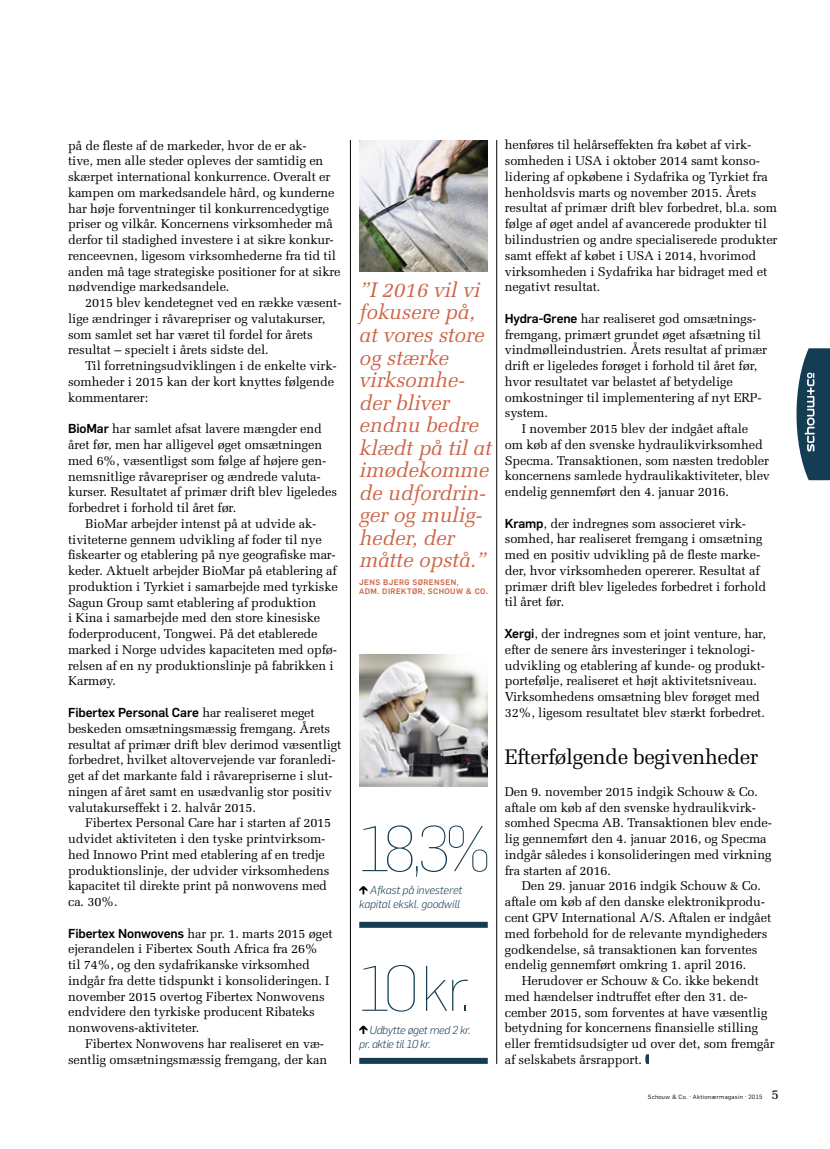
<style>
.page{position:relative;width:830px;height:1149px;background:#fff}
.page>*{position:absolute;margin:0;border:0;box-sizing:border-box;transform-origin:0 0}
.t1{font:100 63px "Flama";color:#143d53}
.t2{font:italic 21px/22.5px "Melior LT Std";letter-spacing:-.01em;color:#cd6447}
.t3{font:21px "Melior LT Std";letter-spacing:-.02em;color:#000}
.t4{font:13.5px "Melior LT Std";color:#000}
.t5{font:12.75px/15.8px "Melior LT Std";letter-spacing:-.01em;color:#000}
.t6{font:500 12.75px "Flama";color:#000}
.t7{font:italic 300 11.25px/13.5px "Flama";letter-spacing:-.01em;color:#143d53;text-align:right}
.t8{font:500 7.8px/9px "Flama";letter-spacing:.05em;color:#cd6447}
.t9{font:6px "Flama";letter-spacing:.05em;color:#000}
.s1{font-family:"Flama";font-weight:500}
.s2{font-family:"Melior LT Std";font-weight:400}
</style>
<div class="page">
<svg style="left:796px;top:348px;width:33px;height:132px;background:#426374"></svg>
<svg style="left:645px;top:1054px;width:3px;height:9px"></svg>
<svg style="left:359px;top:885px;width:8px;height:9px"></svg>
<svg style="left:359px;top:1025px;width:8px;height:8px"></svg>
<img style="left:359px;top:140px;width:128px;height:131px">
<img style="left:359px;top:654px;width:128px;height:131px">
<div style="left:359px;top:921px;width:128px;height:6px;background:#143d53"></div>
<div style="left:359px;top:1057px;width:128px;height:6px;background:#143d53"></div>
<hr style="left:350px;top:140px;width:1px;height:923px;background:#000">
<hr style="left:496px;top:140px;width:1px;height:923px;background:#000">
<p class="t5" style="left:68px;top:137px;width:274px">på de fleste af de markeder, hvor de er ak-<br>tive, men alle steder opleves der samtidig en skærpet international konkurrence. Overalt er kampen om markedsandele hård, og kunderne har høje forventninger til konkurrencedygtige priser og vilkår. Koncernens virksomheder må derfor til stadighed investere i at sikre konkur&shy;renceevnen, ligesom virksomhederne fra tid til anden må tage strategiske positioner for at sikre nødvendige markedsandele.</p>
<p class="t5" style="left:68px;top:295px;width:275px;text-indent:17px">2015 blev kendetegnet ved en række væsent&shy;lige ændringer i råvarepriser og valutakurser, som samlet set har været til fordel for årets resultat – specielt i årets sidste del.</p>
<p class="t5" style="left:68px;top:358px;width:270px;text-indent:17px">Til forretningsudviklingen i de enkelte virk&shy;somheder i 2015 kan der kort knyttes følgende kommentarer:</p>
<p class="t5" style="left:68px;top:421px;width:255px"><span class="s1">BioMar</span> har samlet afsat lavere mængder end</p>
<p class="t5" style="left:68px;top:437px;width:255px">året før, men har alligevel øget omsætningen</p>
<p class="t5" style="left:68px;top:452px;width:260px">med 6%, væsentligst som følge af højere gen-</p>
<p class="t5" style="left:68px;top:468px;width:254px">nemsnitlige råvarepriser og ændrede valuta-</p>
<p class="t5" style="left:68px;top:484px;width:270px">kurser. Resultatet af primær drift blev ligeledes</p>
<p class="t5" style="left:68px;top:499px;width:170px">forbedret i forhold til året før.</p>
<p class="t5" style="left:85px;top:515px;width:232px">BioMar arbejder intenst på at udvide ak-</p>
<p class="t5" style="left:68px;top:531px;width:255px">tiviteterne gennem udvikling af foder til nye</p>
<p class="t5" style="left:68px;top:547px;width:269px">fiskearter og etablering på nye geografiske mar-</p>
<p class="t5" style="left:68px;top:562px;width:270px">keder. Aktuelt arbejder BioMar på etablering af</p>
<p class="t5" style="left:68px;top:578px;width:271px">produktion i Tyrkiet i samarbejde med tyrkiske</p>
<p class="t5" style="left:68px;top:594px;width:249px">Sagun Group samt etablering af produktion</p>
<p class="t5" style="left:68px;top:610px;width:253px">i Kina i samarbejde med den store kinesiske</p>
<p class="t5" style="left:68px;top:625px;width:251px">foderproducent, Tongwei. På det etablerede</p>
<p class="t5" style="left:68px;top:641px;width:270px">marked i Norge udvides kapaciteten med opfø-</p>
<p class="t5" style="left:68px;top:657px;width:267px">relsen af en ny produktionslinje på fabrikken i</p>
<p class="t5" style="left:68px;top:673px;width:49px">Karmøy.</p>
<p class="t6" style="left:68px;top:703px;width:248px">Fibertex Personal Care <span class="s2">har realiseret meget</span></p>
<p class="t5" style="left:68px;top:720px;width:275px">beskeden omsætningsmæssig fremgang. Årets resultat af primær drift blev derimod væsentligt forbedret, hvilket altovervejende var foranledi&shy;get af det markante fald i råvarepriserne i slut&shy;ningen af året samt en usædvanlig stor positiv valutakurseffekt i 2. halvår 2015.</p>
<p class="t5" style="left:68px;top:814px;width:265px;text-indent:17px">Fibertex Personal Care har i starten af 2015 udvidet aktiviteten i den tyske printvirksom&shy;hed Innowo Print med etablering af en tredje produktionslinje, der udvider virksomhedens kapacitet til direkte print på nonwovens med ca. 30%.</p>
<p class="t5" style="left:68px;top:925px;width:266px"><span class="s1">Fibertex Nonwovens</span> har pr. 1. marts 2015 øget ejerandelen i Fibertex South Africa fra 26% til 74%, og den sydafrikanske virksomhed indgår fra dette tidspunkt i konsolideringen. I november 2015 overtog Fibertex Nonwovens endvidere den tyrkiske producent Ribateks nonwovens-aktiviteter.</p>
<p class="t5" style="left:68px;top:1035px;width:260px;text-align:right">Fibertex Nonwovens har realiseret en væ&shy;sentlig omsætningsmæssig fremgang, der kan</p>
<h2 class="t2" style="left:359px;top:278px;width:134px">”I 2016 vil vi fokusere på, at vores store og stærke virksomhe&shy;der bliver endnu bedre klædt på til at imødekomme de udfordrin&shy;ger og mulig&shy;heder, der måtte opstå.”</h2>
<p class="t8" style="left:359px;top:577px;width:130px">Jens Bjerg Sørensen,<br>adm. direktør, Schouw &amp; Co.</p>
<h1 class="t1" style="left:359px;top:807px;width:133px">18,3%</h1>
<p class="t7" style="left:359px;top:882px;width:105px">Afkast på investeret kapital ekskl. goodwill</p>
<h1 class="t1" style="left:359px;top:947px;width:112px">10 kr.</h1>
<p class="t7" style="left:359px;top:1022px;width:113px;text-align:left;text-indent:10px">Udbytte øget med 2 kr. pr. aktie til 10 kr.</p>
<p class="t5" style="left:504px;top:137px;width:274px">henføres til helårseffekten fra købet af virk&shy;somheden i USA i oktober 2014 samt konso&shy;lidering af opkøbene i Sydafrika og Tyrkiet fra henholdsvis marts og november 2015. Årets resultat af primær drift blev forbedret, bl.a. som følge af øget andel af avancerede produkter til bilindustrien og andre specialiserede produkter samt effekt af købet i USA i 2014, hvorimod virksomheden i Sydafrika har bidraget med et negativt resultat.</p>
<p class="t5" style="left:504px;top:310px;width:264px"><span class="s1">Hydra-Grene</span> har realiseret god omsætnings&shy;fremgang, primært grundet øget afsætning til vindmølleindustrien. Årets resultat af primær drift er ligeledes forøget i forhold til året før, hvor resultatet var belastet af betydelige omkostninger til implementering af nyt ERP&shy;system.</p>
<p class="t5" style="left:504px;top:421px;width:266px;text-indent:17px">I november 2015 blev der indgået aftale<br>om køb af den svenske hydraulikvirksomhed Specma. Transaktionen, som næsten tredobler koncernens samlede hydraulikaktiviteter, blev endelig gennemført den 4. januar 2016.</p>
<p class="t5" style="left:504px;top:515px;width:263px"><span class="s1">Kramp</span>, der indregnes som associeret virk&shy;somhed, har realiseret fremgang i omsætning med en positiv udvikling på de fleste marke&shy;der, hvor virksomheden opererer. Resultat af primær drift blev ligeledes forbedret i forhold til året før.</p>
<p class="t5" style="left:504px;top:625px;width:262px"><span class="s1">Xergi</span>, der indregnes som et joint venture, har, efter de senere års investeringer i teknologi&shy;udvikling og etablering af kunde- og produkt&shy;portefølje, realiseret et højt aktivitetsniveau.<br>Virksomhedens omsætning blev forøget med 32%, ligesom resultatet blev stærkt forbedret.</p>
<h2 class="t3" style="left:504px;top:744px;width:255px">Efterfølgende begivenheder</h2>
<p class="t5" style="left:504px;top:783px;width:269px">Den 9. november 2015 indgik Schouw &amp; Co. aftale om køb af den svenske hydraulikvirk&shy;somhed Specma AB. Transaktionen blev ende&shy;lig gennemført den 4. januar 2016, og Specma indgår således i konsolideringen med virkning fra starten af 2016.</p>
<p class="t5" style="left:504px;top:878px;width:268px;text-indent:17px">Den 29. januar 2016 indgik Schouw &amp; Co. aftale om køb af den danske elektronikprodu&shy;cent GPV International A/S. Aftalen er indgået med forbehold for de relevante myndigheders godkendelse, så transaktionen kan forventes endelig gennemført omkring 1. april 2016.</p>
<p class="t5" style="left:504px;top:972px;width:271px;text-indent:17px">Herudover er Schouw &amp; Co. ikke bekendt med hændelser indtruffet efter den 31. de&shy;cember 2015, som forventes at have væsentlig betydning for koncernens finansielle stilling eller fremtidsudsigter ud over det, som fremgår af selskabets årsrapport.</p>
<p class="t9" style="left:647px;top:1092px;width:116px">Schouw &amp; Co. · Aktionærmagasin · 2015</p>
<p class="t4" style="left:771px;top:1086px;width:9px">5</p>
</div>
